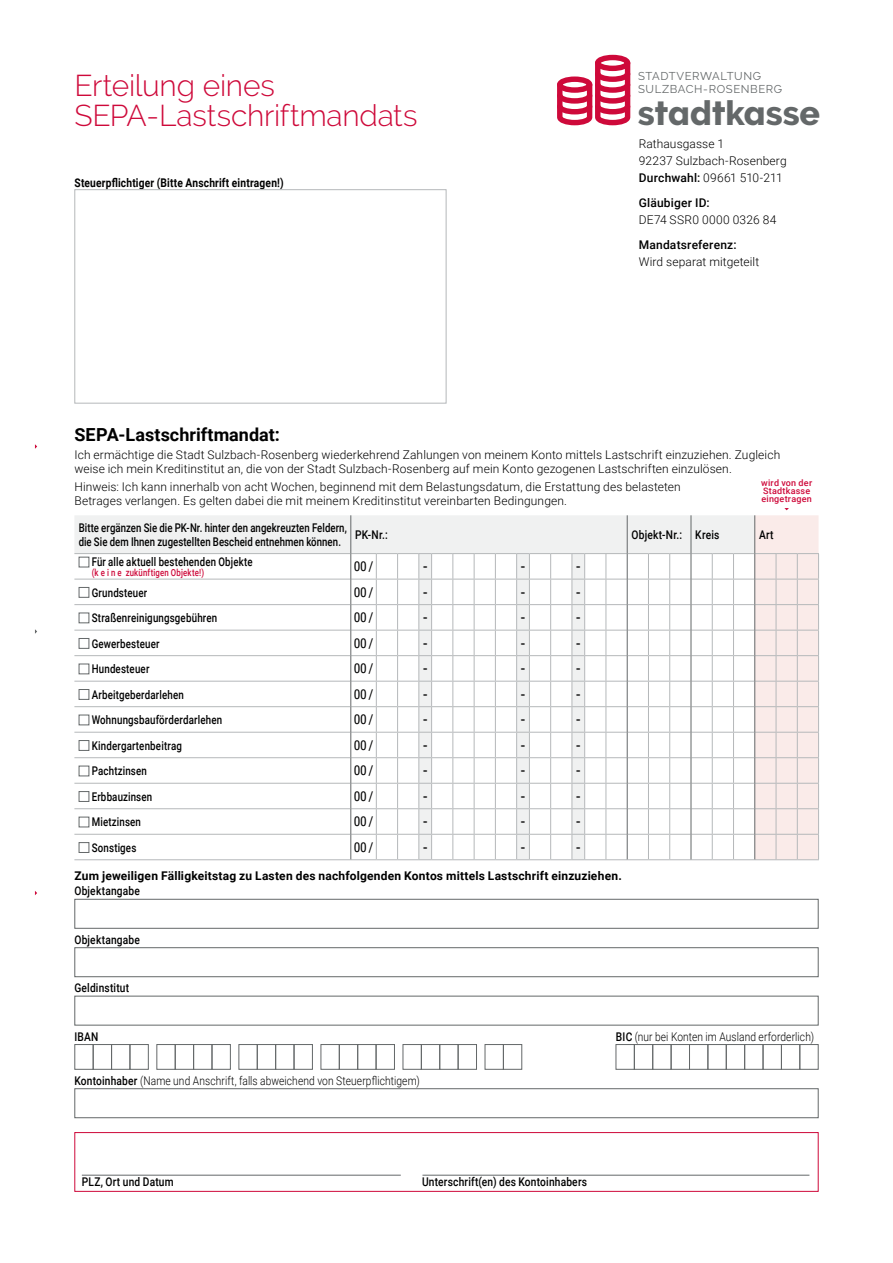
<style>
.page{position:relative;width:893px;height:1263px;background:#fff}
.page>*{position:absolute;margin:0;border:0;box-sizing:border-box;transform-origin:0 0}
.t1{font:800 34.05px "Raleway";letter-spacing:-.005em;color:#646869}
.t2{font:300 30px/30px "Raleway";letter-spacing:-.01em;color:#ce093a}
.t3{font:700 18px "Roboto";letter-spacing:.005em;color:#000}
.t4{font:13.5px "Roboto Condensed";letter-spacing:-.025em;color:#000}
.t5{font:500 13.5px "Roboto";color:#000}
.t6{font:300 12px/14.4px "Roboto";letter-spacing:.01em;color:#000}
.t7{font:500 12px "Roboto";letter-spacing:.015em;color:#000;scale:.81 1}
.t8{font:500 12px/14.4px "Roboto";letter-spacing:.015em;color:#000;scale:.8 1}
.t9{font:500 12px "Roboto";letter-spacing:.015em;color:#000;scale:.85 1}
.t10{font:300 12px "Roboto";letter-spacing:.01em;color:#000;scale:.85 1}
.t11{font:700 12px "Roboto";letter-spacing:.015em;color:#000}
.t12{font:700 12px "Roboto";letter-spacing:.015em;color:#000;scale:.85 1}
.t13{font:500 12px "Roboto";letter-spacing:.015em;color:#000}
.t14{font:11.4px/12.1px "Raleway";letter-spacing:.05em;color:#646869}
.t15{font:500 9.75px "Roboto";letter-spacing:.025em;color:#ce093a;scale:.8 1}
.t16{font:500 9px/8.1px "Roboto";letter-spacing:.025em;color:#ce093a}
.s1{font-weight:500}
</style>
<div class="page">
<div style="left:74px;top:189px;width:372px;height:214px;border:1px solid #b5b8ba"></div>
<div style="left:74px;top:899px;width:745px;height:30px;border:1px solid #646869"></div>
<div style="left:74px;top:947px;width:745px;height:30px;border:1px solid #646869"></div>
<div style="left:74px;top:996px;width:745px;height:29px;border:1px solid #646869"></div>
<div style="left:74px;top:1044px;width:20px;height:26px;border:1px solid #646869"></div>
<div style="left:93px;top:1044px;width:19px;height:26px;border:1px solid #646869"></div>
<div style="left:111px;top:1044px;width:19px;height:26px;border:1px solid #646869"></div>
<div style="left:130px;top:1044px;width:19px;height:26px;border:1px solid #646869"></div>
<div style="left:156px;top:1044px;width:20px;height:26px;border:1px solid #646869"></div>
<div style="left:175px;top:1044px;width:19px;height:26px;border:1px solid #646869"></div>
<div style="left:193px;top:1044px;width:19px;height:26px;border:1px solid #646869"></div>
<div style="left:212px;top:1044px;width:19px;height:26px;border:1px solid #646869"></div>
<div style="left:238px;top:1044px;width:20px;height:26px;border:1px solid #646869"></div>
<div style="left:257px;top:1044px;width:19px;height:26px;border:1px solid #646869"></div>
<div style="left:275px;top:1044px;width:19px;height:26px;border:1px solid #646869"></div>
<div style="left:294px;top:1044px;width:19px;height:26px;border:1px solid #646869"></div>
<div style="left:321px;top:1044px;width:19px;height:26px;border:1px solid #646869"></div>
<div style="left:339px;top:1044px;width:19px;height:26px;border:1px solid #646869"></div>
<div style="left:357px;top:1044px;width:19px;height:26px;border:1px solid #646869"></div>
<div style="left:376px;top:1044px;width:19px;height:26px;border:1px solid #646869"></div>
<div style="left:403px;top:1044px;width:19px;height:26px;border:1px solid #646869"></div>
<div style="left:421px;top:1044px;width:19px;height:26px;border:1px solid #646869"></div>
<div style="left:439px;top:1044px;width:19px;height:26px;border:1px solid #646869"></div>
<div style="left:458px;top:1044px;width:19px;height:26px;border:1px solid #646869"></div>
<div style="left:485px;top:1044px;width:19px;height:26px;border:1px solid #646869"></div>
<div style="left:503px;top:1044px;width:19px;height:26px;border:1px solid #646869"></div>
<div style="left:616px;top:1044px;width:19px;height:26px;border:1px solid #646869"></div>
<div style="left:634px;top:1044px;width:19px;height:26px;border:1px solid #646869"></div>
<div style="left:652px;top:1044px;width:19px;height:26px;border:1px solid #646869"></div>
<div style="left:671px;top:1044px;width:19px;height:26px;border:1px solid #646869"></div>
<div style="left:689px;top:1044px;width:19px;height:26px;border:1px solid #646869"></div>
<div style="left:707px;top:1044px;width:20px;height:26px;border:1px solid #646869"></div>
<div style="left:726px;top:1044px;width:19px;height:26px;border:1px solid #646869"></div>
<div style="left:744px;top:1044px;width:19px;height:26px;border:1px solid #646869"></div>
<div style="left:763px;top:1044px;width:19px;height:26px;border:1px solid #646869"></div>
<div style="left:781px;top:1044px;width:19px;height:26px;border:1px solid #646869"></div>
<div style="left:799px;top:1044px;width:20px;height:26px;border:1px solid #646869"></div>
<div style="left:74px;top:1088px;width:745px;height:30px;border:1px solid #646869"></div>
<div style="left:74px;top:1132px;width:745px;height:60px;border:1px solid #ce093a"></div>
<hr style="left:82px;top:1175px;width:319px;height:1px;background:#646869">
<hr style="left:422px;top:1175px;width:387px;height:1px;background:#646869">
<svg style="left:74px;top:508px;width:745px;height:352px"></svg>
<div style="left:595px;top:55px;width:35px;height:16px;border:5px solid #ce093a;border-radius:50%"></div>
<svg style="left:557px;top:58px;width:74px;height:68px"></svg>
<h2 class="t2" style="left:74px;top:70px;width:345px">Erteilung eines<br>SEPA-Lastschriftmandats</h2>
<p class="t12" style="left:74px;top:174px;width:248px">Steuerpflichtiger (Bitte Anschrift eintragen!)</p>
<p class="t14" style="left:638px;top:70px;width:146px">STADTVERWALTUNG<br>SULZBACH-ROSENBERG</p>
<h1 class="t1" style="left:638px;top:94px;width:184px">stadtkasse</h1>
<p class="t6" style="left:639px;top:135px;width:149px;line-height:16.8px">Rathausgasse 1<br>92237 Sulzbach-Rosenberg<br><span class="s1">Durchwahl:</span> 09661 510-211</p>
<p class="t13" style="left:639px;top:194px;width:73px">Gläubiger ID:</p>
<p class="t6" style="left:639px;top:212px;width:139px">DE74 SSR0 0000 0326 84</p>
<p class="t13" style="left:639px;top:236px;width:99px">Mandatsreferenz:</p>
<p class="t6" style="left:639px;top:254px;width:122px">Wird separat mitgeteilt</p>
<h3 class="t3" style="left:74px;top:422px;width:207px">SEPA-Lastschriftmandat:</h3>
<p class="t6" style="left:74px;top:447px;width:707px">Ich ermächtige die Stadt Sulzbach-Rosenberg wiederkehrend Zahlungen von meinem Konto mittels Lastschrift einzuziehen. Zugleich weise ich mein Kreditinstitut an, die von der Stadt Sulzbach-Rosenberg auf mein Konto gezogenen Lastschriften einzulösen.</p>
<p class="t6" style="left:74px;top:479px;width:608px">Hinweis: Ich kann innerhalb von acht Wochen, beginnend mit dem Belastungsdatum, die Erstattung des belasteten<br>Betrages verlangen. Es gelten dabei die mit meinem Kreditinstitut vereinbarten Bedingungen.</p>
<p class="t8" style="left:79px;top:520px;width:337px">Bitte ergänzen Sie die PK-Nr. hinter den angekreuzten Feldern, die Sie dem Ihnen zugestellten Bescheid entnehmen können.</p>
<p class="t9" style="left:355px;top:526px;width:40px">PK-Nr.:</p>
<p class="t9" style="left:631px;top:526px;width:105px">Objekt-Nr.: Kreis</p>
<p class="t9" style="left:759px;top:526px;width:19px">Art</p>
<p class="t8" style="left:92px;top:554px;width:203px">Für alle aktuell bestehenden Objekte</p>
<p class="t15" style="left:92px;top:566px;width:142px">(k e i n e zukünftigen Objekte!)</p>
<p class="t16" style="left:761px;top:478px;width:52px">wird von der<br>Stadtkasse eingetragen</p>
<p class="t4" style="left:354px;top:557px;width:21px">00 /</p>
<p class="t5" style="left:423px;top:557px;width:6px">-</p>
<p class="t5" style="left:521px;top:557px;width:6px">-</p>
<p class="t5" style="left:576px;top:557px;width:6px">-</p>
<p class="t7" style="left:92px;top:584px;width:70px">Grundsteuer</p>
<p class="t4" style="left:354px;top:582px;width:21px">00 /</p>
<p class="t5" style="left:423px;top:582px;width:6px">-</p>
<p class="t5" style="left:521px;top:582px;width:6px">-</p>
<p class="t5" style="left:576px;top:582px;width:6px">-</p>
<p class="t7" style="left:92px;top:609px;width:157px">Straßenreinigungsgebühren</p>
<p class="t4" style="left:354px;top:608px;width:21px">00 /</p>
<p class="t5" style="left:423px;top:608px;width:6px">-</p>
<p class="t5" style="left:521px;top:608px;width:6px">-</p>
<p class="t5" style="left:576px;top:608px;width:6px">-</p>
<p class="t7" style="left:92px;top:635px;width:85px">Gewerbesteuer</p>
<p class="t4" style="left:354px;top:633px;width:21px">00 /</p>
<p class="t5" style="left:423px;top:633px;width:6px">-</p>
<p class="t5" style="left:521px;top:633px;width:6px">-</p>
<p class="t5" style="left:576px;top:633px;width:6px">-</p>
<p class="t7" style="left:92px;top:660px;width:73px">Hundesteuer</p>
<p class="t4" style="left:354px;top:659px;width:21px">00 /</p>
<p class="t5" style="left:423px;top:659px;width:6px">-</p>
<p class="t5" style="left:521px;top:659px;width:6px">-</p>
<p class="t5" style="left:576px;top:659px;width:6px">-</p>
<p class="t7" style="left:92px;top:686px;width:115px">Arbeitgeberdarlehen</p>
<p class="t4" style="left:354px;top:684px;width:21px">00 /</p>
<p class="t5" style="left:423px;top:684px;width:6px">-</p>
<p class="t5" style="left:521px;top:684px;width:6px">-</p>
<p class="t5" style="left:576px;top:684px;width:6px">-</p>
<p class="t7" style="left:92px;top:711px;width:163px">Wohnungsbauförderdarlehen</p>
<p class="t4" style="left:354px;top:710px;width:21px">00 /</p>
<p class="t5" style="left:423px;top:710px;width:6px">-</p>
<p class="t5" style="left:521px;top:710px;width:6px">-</p>
<p class="t5" style="left:576px;top:710px;width:6px">-</p>
<p class="t7" style="left:92px;top:737px;width:113px">Kindergartenbeitrag</p>
<p class="t4" style="left:354px;top:735px;width:21px">00 /</p>
<p class="t5" style="left:423px;top:735px;width:6px">-</p>
<p class="t5" style="left:521px;top:735px;width:6px">-</p>
<p class="t5" style="left:576px;top:735px;width:6px">-</p>
<p class="t7" style="left:92px;top:763px;width:70px">Pachtzinsen</p>
<p class="t4" style="left:354px;top:761px;width:21px">00 /</p>
<p class="t5" style="left:423px;top:761px;width:6px">-</p>
<p class="t5" style="left:521px;top:761px;width:6px">-</p>
<p class="t5" style="left:576px;top:761px;width:6px">-</p>
<p class="t7" style="left:92px;top:788px;width:76px">Erbbauzinsen</p>
<p class="t4" style="left:354px;top:786px;width:21px">00 /</p>
<p class="t5" style="left:423px;top:786px;width:6px">-</p>
<p class="t5" style="left:521px;top:786px;width:6px">-</p>
<p class="t5" style="left:576px;top:786px;width:6px">-</p>
<p class="t7" style="left:92px;top:814px;width:62px">Mietzinsen</p>
<p class="t4" style="left:354px;top:812px;width:21px">00 /</p>
<p class="t5" style="left:423px;top:812px;width:6px">-</p>
<p class="t5" style="left:521px;top:812px;width:6px">-</p>
<p class="t5" style="left:576px;top:812px;width:6px">-</p>
<p class="t7" style="left:92px;top:839px;width:57px">Sonstiges</p>
<p class="t4" style="left:354px;top:837px;width:21px">00 /</p>
<p class="t5" style="left:423px;top:837px;width:6px">-</p>
<p class="t5" style="left:521px;top:837px;width:6px">-</p>
<p class="t5" style="left:576px;top:837px;width:6px">-</p>
<p class="t11" style="left:74px;top:867px;width:549px">Zum jeweiligen Fälligkeitstag zu Lasten des nachfolgenden Kontos mittels Lastschrift einzuziehen.</p>
<p class="t9" style="left:74px;top:883px;width:79px">Objektangabe</p>
<p class="t9" style="left:74px;top:931px;width:79px">Objektangabe</p>
<p class="t9" style="left:74px;top:979px;width:66px">Geldinstitut</p>
<p class="t9" style="left:74px;top:1028px;width:30px">IBAN</p>
<p class="t10" style="left:616px;top:1028px;width:235px"><span class="s1">BIC</span> (nur bei Konten im Ausland erforderlich)</p>
<p class="t10" style="left:74px;top:1072px;width:408px"><span class="s1">Kontoinhaber</span> (Name und Anschrift, falls abweichend von Steuerpflichtigem)</p>
<p class="t9" style="left:82px;top:1174px;width:110px">PLZ, Ort und Datum</p>
<p class="t9" style="left:422px;top:1174px;width:196px">Unterschrift(en) des Kontoinhabers</p>
</div>
